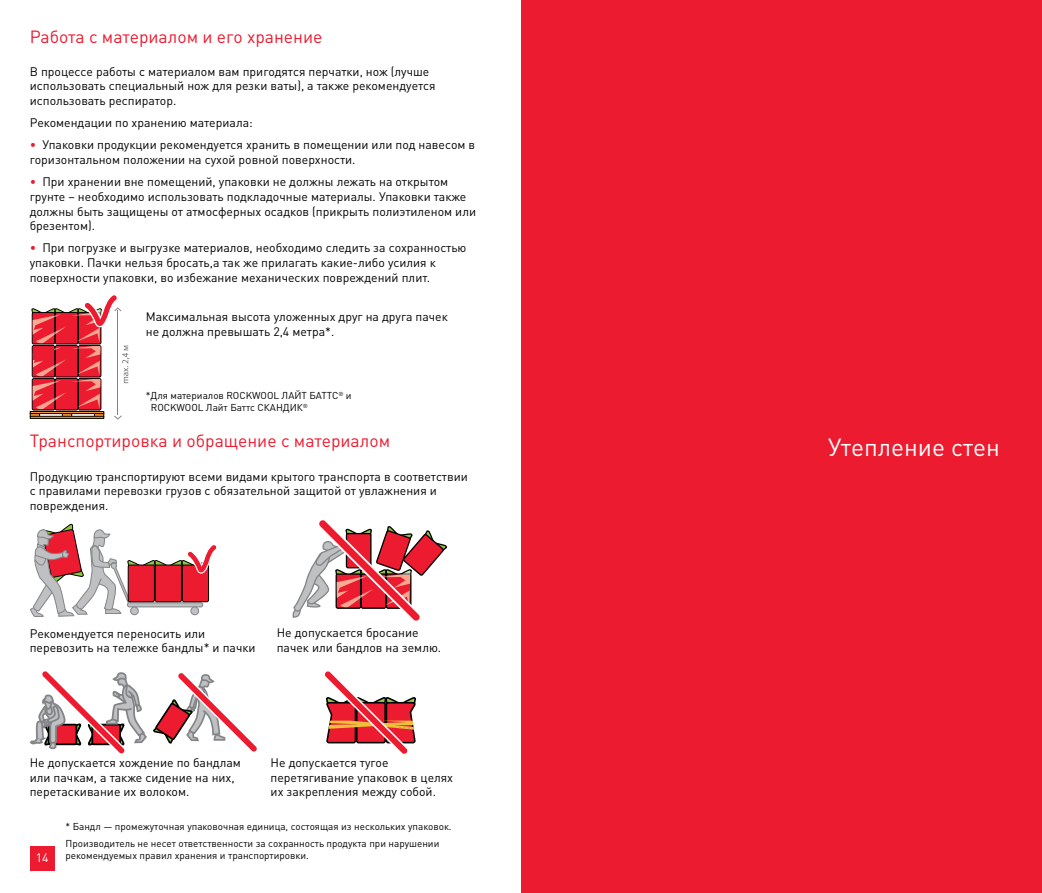
<style>
.page{position:relative;width:1042px;height:893px;background:#fff}
.page>*{position:absolute;margin:0;border:0;box-sizing:border-box;transform-origin:0 0}
.t1{font:24.5px "DIN Pro";color:#fff}
.t2{font:17.5px "DIN Pro";color:#ed1b2f}
.t3{font:12.25px/14.7px "DIN Pro";color:#000}
.t4{font:12.25px "DIN Pro";color:#fff}
.t5{font:9.97px/16.8px "DIN Pro";color:#000}
.s1{color:#ed1b2f}
</style>
<div class="page">
<div style="left:30px;top:846px;width:25px;height:25px;background:#ed1b2f"></div>
<div style="left:521px;top:0;width:521px;height:893px;background:#ed1b2f"></div>
<svg style="left:30px;top:523px;width:187px;height:94px"></svg>
<svg style="left:292px;top:520px;width:155px;height:101px"></svg>
<svg style="left:30px;top:671px;width:227px;height:83px"></svg>
<svg style="left:325px;top:671px;width:92px;height:83px"></svg>
<svg style="left:30px;top:295px;width:99px;height:125px"></svg>
<h2 class="t2" style="left:30px;top:25px;width:294px">Работа с материалом и его хранение</h2>
<p class="t3" style="left:30px;top:63px;width:407px">В процессе работы с материалом вам пригодятся перчатки, нож (лучше использовать специальный нож для резки ваты), а также рекомендуется использовать респиратор.</p>
<p class="t3" style="left:30px;top:115px;width:224px">Рекомендации по хранению материала:</p>
<p class="t3" style="left:30px;top:137px;width:447px"><span class="s1">•</span> Упаковки продукции рекомендуется хранить в помещении или под навесом в горизонтальном положении на сухой ровной поверхности.</p>
<p class="t3" style="left:30px;top:174px;width:448px"><span class="s1">•</span> При хранении вне помещений, упаковки не должны лежать на открытом грунте – необходимо использовать подкладочные материалы. Упаковки также должны быть защищены от атмосферных осадков (прикрыть полиэтиленом или брезентом).</p>
<p class="t3" style="left:30px;top:240px;width:438px"><span class="s1">•</span> При погрузке и выгрузке материалов, необходимо следить за сохранностью упаковки. Пачки нельзя бросать,а так же прилагать какие-либо усилия к поверхности упаковки, во избежание механических повреждений плит.</p>
<p class="t3" style="left:146px;top:309px;width:303px">Максимальная высота уложенных друг на друга пачек не должна превышать 2,4 метра*.</p>
<p class="t5" style="left:151px;top:389px;width:202px;line-height:11.9px;text-indent:-5px">*Для материалов ROCKWOOL ЛАЙТ БАТТС<sup>®</sup> и<br>ROCKWOOL Лайт Баттс СКАНДИК<sup>®</sup></p>
<h2 class="t2" style="left:30px;top:429px;width:362px">Транспортировка и обращение с материалом</h2>
<p class="t3" style="left:30px;top:468px;width:439px">Продукцию транспортируют всеми видами крытого транспорта в соответствии с правилами перевозки грузов с обязательной защитой от увлажнения и повреждения.</p>
<p class="t3" style="left:30px;top:625px;width:227px">Рекомендуется переносить или перевозить на тележке бандлы* и пачки</p>
<p class="t3" style="left:277px;top:625px;width:166px">Не допускается бросание пачек или бандлов на землю.</p>
<p class="t3" style="left:30px;top:755px;width:213px">Не допускается хождение по бандлам или пачкам, а также сидение на них, перетаскивание их волоком.</p>
<p class="t3" style="left:271px;top:755px;width:184px">Не допускается тугое перетягивание упаковок в целях их закрепления между собой.</p>
<p class="t4" style="left:36px;top:849px;width:14px">14</p>
<p class="t5" style="left:65px;top:817px;width:388px">* Бандл — промежуточная упаковочная единица, состоящая из нескольких упаковок.<br>Производитель не несет ответственности за сохранность продукта при нарушении</p>
<p class="t5" style="left:65px;top:846px;width:245px">рекомендуемых правил хранения и транспортировки.</p>
<h1 class="t1" style="left:828px;top:430px;width:173px">Утепление стен</h1>
</div>
